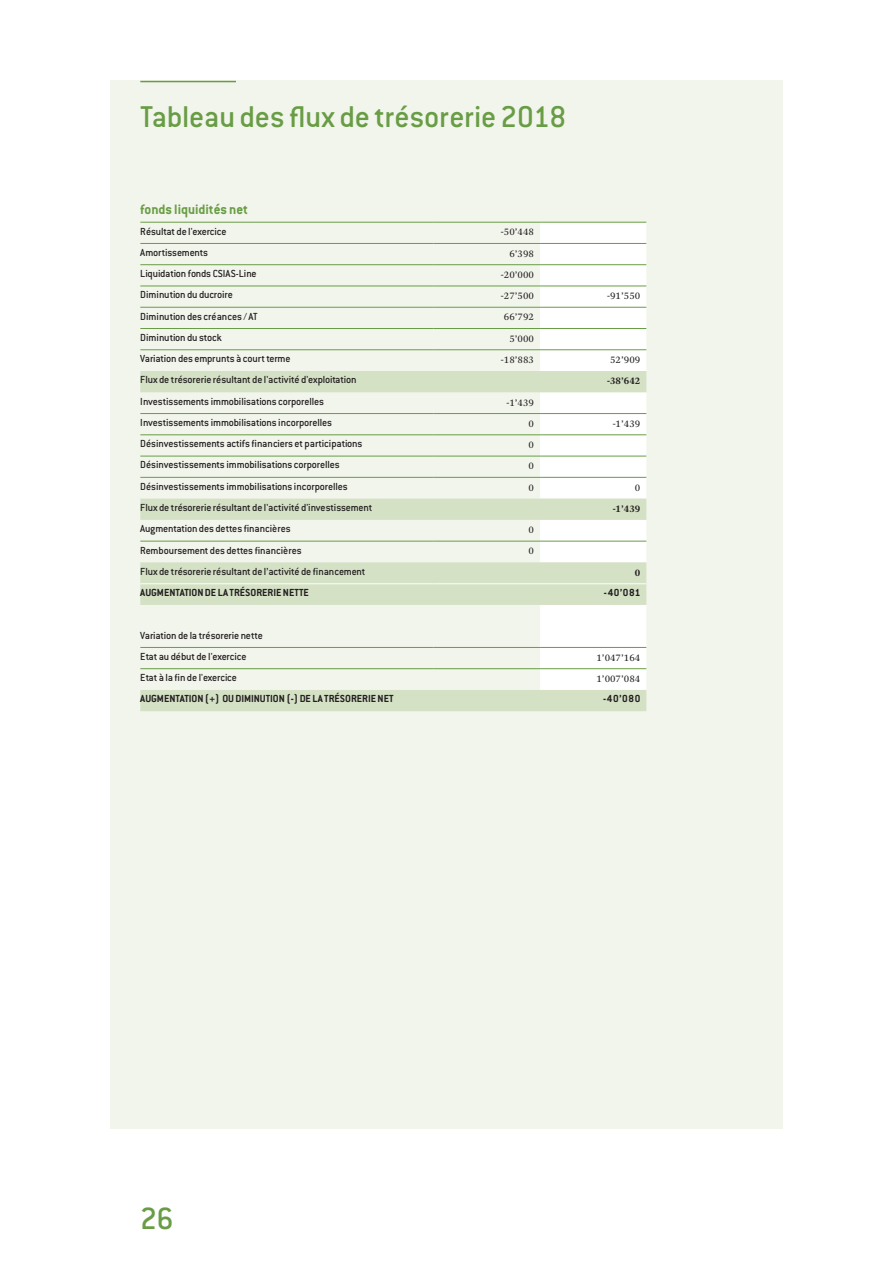
<style>
.page{position:relative;width:893px;height:1263px;background:#fff}
.page>*{position:absolute;margin:0;border:0;box-sizing:border-box;transform-origin:0 0}
.t1{font:500 33.75px "Conduit ITC Std";color:#699d45}
.t2{font:500 33px "Conduit ITC Std";letter-spacing:-.01em;color:#699d45}
.t3{font:700 15px "Conduit ITC Std";color:#699d45}
.t4{font:500 11.25px/21.3px "Conduit ITC Std";letter-spacing:-.01em;color:#231f20}
.t5{font:700 11.25px "Conduit ITC Std";color:#231f20}
.t6{font:10.5px "Arnhem Pro Blond";color:#231f20}
.t7{font:700 10.5px "Arnhem Pro";color:#231f20}
</style>
<div class="page">
<div style="left:111px;top:81px;width:672px;height:1048px;background:#f2f5ec"></div>
<hr style="left:140px;top:81px;width:96px;height:1px;background:#699d45">
<div style="left:540px;top:223px;width:106px;height:148px;background:#fff"></div>
<svg style="left:140px;top:371px;width:506px;height:340px"></svg>
<hr style="left:140px;top:222px;width:294px;height:1px;background:#699d45">
<hr style="left:434px;top:222px;width:106px;height:1px;background:#699d45">
<hr style="left:540px;top:222px;width:106px;height:1px;background:#699d45">
<hr style="left:140px;top:243px;width:294px;height:1px;background:#699d45">
<hr style="left:434px;top:243px;width:106px;height:1px;background:#699d45">
<hr style="left:540px;top:243px;width:106px;height:1px;background:#699d45">
<hr style="left:140px;top:264px;width:294px;height:1px;background:#699d45">
<hr style="left:434px;top:264px;width:106px;height:1px;background:#699d45">
<hr style="left:540px;top:264px;width:106px;height:1px;background:#699d45">
<hr style="left:140px;top:286px;width:294px;height:1px;background:#699d45">
<hr style="left:434px;top:286px;width:106px;height:1px;background:#699d45">
<hr style="left:540px;top:286px;width:106px;height:1px;background:#699d45">
<hr style="left:140px;top:307px;width:294px;height:1px;background:#699d45">
<hr style="left:140px;top:328px;width:294px;height:1px;background:#699d45">
<hr style="left:434px;top:307px;width:106px;height:1px;background:#699d45">
<hr style="left:540px;top:307px;width:106px;height:1px;background:#699d45">
<hr style="left:140px;top:349px;width:294px;height:1px;background:#699d45">
<hr style="left:434px;top:328px;width:106px;height:1px;background:#699d45">
<hr style="left:434px;top:349px;width:106px;height:1px;background:#699d45">
<hr style="left:540px;top:328px;width:106px;height:1px;background:#699d45">
<hr style="left:540px;top:349px;width:106px;height:1px;background:#699d45">
<hr style="left:140px;top:413px;width:294px;height:1px;background:#699d45">
<hr style="left:434px;top:413px;width:106px;height:1px;background:#699d45">
<hr style="left:540px;top:413px;width:106px;height:1px;background:#699d45">
<hr style="left:140px;top:435px;width:294px;height:1px;background:#699d45">
<hr style="left:434px;top:435px;width:106px;height:1px;background:#699d45">
<hr style="left:540px;top:435px;width:106px;height:1px;background:#699d45">
<hr style="left:140px;top:456px;width:294px;height:1px;background:#699d45">
<hr style="left:434px;top:456px;width:106px;height:1px;background:#699d45">
<hr style="left:540px;top:456px;width:106px;height:1px;background:#699d45">
<hr style="left:140px;top:477px;width:294px;height:1px;background:#699d45">
<hr style="left:434px;top:477px;width:106px;height:1px;background:#699d45">
<hr style="left:540px;top:477px;width:106px;height:1px;background:#699d45">
<hr style="left:140px;top:541px;width:294px;height:1px;background:#699d45">
<hr style="left:434px;top:541px;width:106px;height:1px;background:#699d45">
<hr style="left:540px;top:541px;width:106px;height:1px;background:#699d45">
<hr style="left:140px;top:647px;width:294px;height:1px;background:#699d45">
<hr style="left:434px;top:647px;width:106px;height:1px;background:#699d45">
<hr style="left:540px;top:647px;width:106px;height:1px;background:#699d45">
<hr style="left:140px;top:668px;width:294px;height:1px;background:#699d45">
<hr style="left:434px;top:668px;width:106px;height:1px;background:#699d45">
<hr style="left:540px;top:668px;width:106px;height:1px;background:#699d45">
<hr style="left:140px;top:583px;width:294px;height:1px;background:#f2f5ec">
<hr style="left:434px;top:583px;width:106px;height:1px;background:#f2f5ec">
<hr style="left:540px;top:583px;width:106px;height:1px;background:#f2f5ec">
<h2 class="t2" style="left:140px;top:96px;width:427px">Tableau des flux de trésorerie 2018</h2>
<h3 class="t3" style="left:140px;top:200px;width:109px">fonds liquidités net</h3>
<p class="t4" style="left:140px;top:220px;width:88px">Résultat de l'exercice</p>
<p class="t6" style="left:501px;top:225px;width:35px">-50’448</p>
<p class="t4" style="left:140px;top:241px;width:69px">Amortissements</p>
<p class="t6" style="left:509px;top:247px;width:26px">6’398</p>
<p class="t4" style="left:140px;top:263px;width:118px">Liquidation fonds CSIAS-Line</p>
<p class="t6" style="left:501px;top:268px;width:35px">-20’000</p>
<p class="t4" style="left:140px;top:284px;width:94px">Diminution du ducroire</p>
<p class="t6" style="left:501px;top:289px;width:35px">-27’500</p>
<p class="t6" style="left:607px;top:289px;width:35px">-91’550</p>
<p class="t4" style="left:140px;top:305px;width:119px">Diminution des créances / AT</p>
<p class="t6" style="left:504px;top:310px;width:32px">66’792</p>
<p class="t4" style="left:140px;top:326px;width:83px">Diminution du stock</p>
<p class="t6" style="left:509px;top:332px;width:26px">5’000</p>
<p class="t4" style="left:140px;top:348px;width:152px">Variation des emprunts à court terme</p>
<p class="t6" style="left:501px;top:353px;width:35px">-18’883</p>
<p class="t6" style="left:610px;top:353px;width:32px">52’909</p>
<p class="t4" style="left:140px;top:369px;width:218px">Flux de trésorerie résultant de l'activité d'exploitation</p>
<p class="t7" style="left:607px;top:374px;width:35px">-38’642</p>
<p class="t4" style="left:140px;top:390px;width:185px">Investissements immobilisations corporelles</p>
<p class="t6" style="left:506px;top:395px;width:29px">-1’439</p>
<p class="t4" style="left:140px;top:411px;width:193px">Investissements immobilisations incorporelles</p>
<p class="t6" style="left:529px;top:417px;width:7px">0</p>
<p class="t6" style="left:613px;top:417px;width:29px">-1’439</p>
<p class="t4" style="left:140px;top:433px;width:224px">Désinvestissements actifs financiers et participations</p>
<p class="t6" style="left:529px;top:438px;width:7px">0</p>
<p class="t4" style="left:140px;top:454px;width:201px">Désinvestissements immobilisations corporelles</p>
<p class="t6" style="left:529px;top:459px;width:7px">0</p>
<p class="t4" style="left:140px;top:475px;width:209px">Désinvestissements immobilisations incorporelles</p>
<p class="t6" style="left:529px;top:480px;width:7px">0</p>
<p class="t6" style="left:635px;top:480px;width:7px">0</p>
<p class="t4" style="left:140px;top:496px;width:233px">Flux de trésorerie résultant de l'activité d'investissement</p>
<p class="t7" style="left:613px;top:502px;width:29px">-1’439</p>
<p class="t4" style="left:140px;top:518px;width:152px">Augmentation des dettes financières</p>
<p class="t6" style="left:529px;top:523px;width:7px">0</p>
<p class="t4" style="left:140px;top:539px;width:163px">Remboursement des dettes financières</p>
<p class="t6" style="left:529px;top:544px;width:7px">0</p>
<p class="t4" style="left:140px;top:560px;width:227px">Flux de trésorerie résultant de l’activité de financement</p>
<p class="t7" style="left:635px;top:565px;width:7px">0</p>
<p class="t5" style="left:140px;top:586px;width:170px">AUGMENTATION DE LA TRÉSORERIE NETTE</p>
<p class="t5" style="left:604px;top:586px;width:38px">-40’081</p>
<p class="t4" style="left:140px;top:624px;width:124px">Variation de la trésorerie nette<br>Etat au début de l'exercice</p>
<p class="t6" style="left:596px;top:650px;width:45px">1’047’164</p>
<p class="t4" style="left:140px;top:667px;width:98px">Etat à la fin de l'exercice</p>
<p class="t6" style="left:596px;top:672px;width:45px">1’007’084</p>
<p class="t5" style="left:140px;top:692px;width:255px">AUGMENTATION (+) OU DIMINUTION (-) DE LA TRÉSORERIE NET</p>
<p class="t5" style="left:603px;top:692px;width:39px">-40’080</p>
<h1 class="t1" style="left:140px;top:1198px;width:35px">26</h1>
</div>
